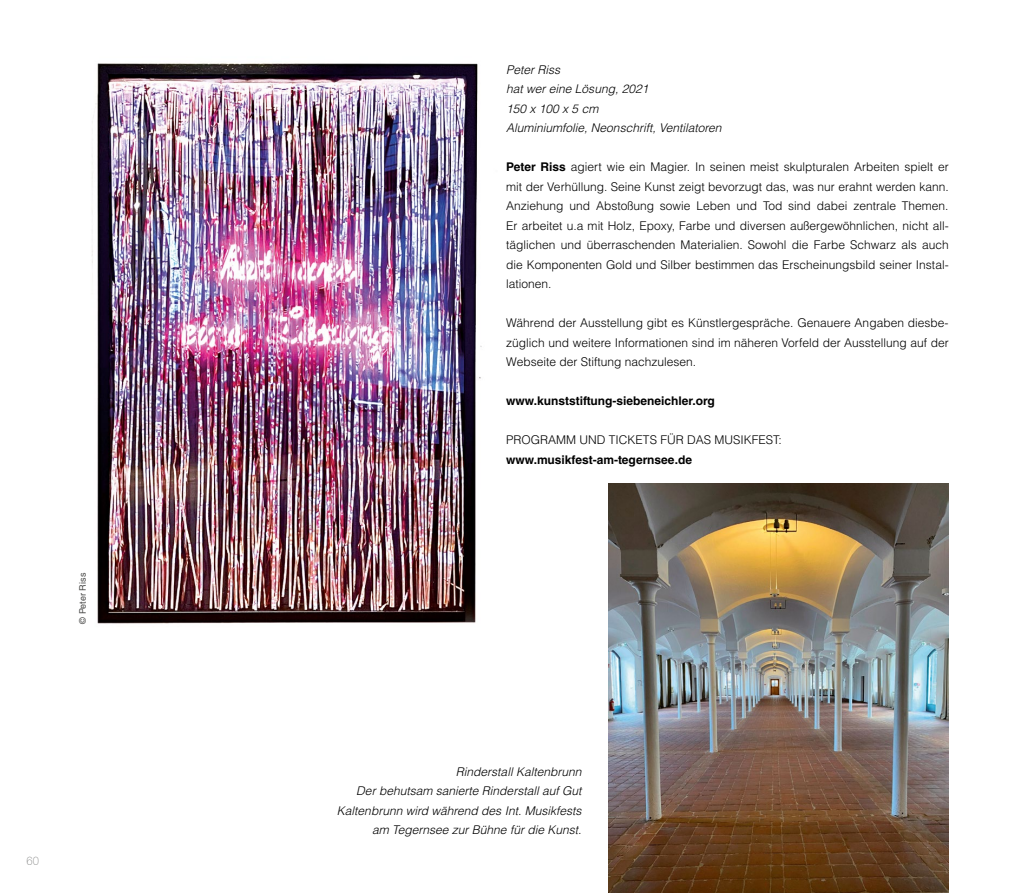
<style>
.page{position:relative;width:1021px;height:893px;background:#fff}
.page>*{position:absolute;margin:0;border:0;box-sizing:border-box;transform-origin:0 0}
.t1{font:300 12px/19.5px "Helvetica LT Std";color:#000;text-align:justify}
.t2{font:italic 300 12px/19.5px "Helvetica LT Std";color:#000}
.t3{font:700 12px "Helvetica LT Std";color:#000}
.t4{font:100 12px "Swiss 721 BT";color:#7a7b7a}
.t5{font:9px "Helvetica LT Std";letter-spacing:.01em;color:#484847}
.s1{font-weight:700}
</style>
<div class="page">
<img style="left:91px;top:63px;width:391px;height:561px">
<img style="left:608px;top:483px;width:340px;height:410px">
<p class="t5" style="left:77px;top:624px;width:53px;rotate:-90deg">© Peter Riss</p>
<p class="t4" style="left:27px;top:853px;width:14px">60</p>
<p class="t2" style="left:506px;top:60px;width:217px">Peter Riss<br>hat wer eine Lösung, 2021<br>150 x 100 x 5 cm<br>Aluminiumfolie, Neonschrift, Ventilatoren</p>
<p class="t1" style="left:506px;top:157px;width:444px"><span class="s1">Peter Riss</span> agiert wie ein Magier. In seinen meist skulpturalen Arbeiten spielt er mit der Verhüllung. Seine Kunst zeigt bevorzugt das, was nur erahnt werden kann.<br>Anziehung und Abstoßung sowie Leben und Tod sind dabei zentrale Themen.<br>Er arbeitet u.a mit Holz, Epoxy, Farbe und diversen außergewöhnlichen, nicht all&shy;täglichen und überraschenden Materialien. Sowohl die Farbe Schwarz als auch die Komponenten Gold und Silber bestimmen das Erscheinungsbild seiner Instal&shy;lationen.</p>
<p class="t1" style="left:506px;top:313px;width:444px">Während der Ausstellung gibt es Künstlergespräche. Genauere Angaben diesbe&shy;züglich und weitere Informationen sind im näheren Vorfeld der Ausstellung auf der Webseite der Stiftung nachzulesen.</p>
<p class="t3" style="left:506px;top:393px;width:210px">www.kunststiftung-siebeneichler.org</p>
<p class="t1" style="left:506px;top:430px;width:277px">PROGRAMM UND TICKETS FÜR DAS MUSIKFEST:</p>
<p class="t3" style="left:506px;top:452px;width:187px">www.musikfest-am-tegernsee.de</p>
<p class="t2" style="left:337px;top:762px;width:246px;text-align:right">Rinderstall Kaltenbrunn<br>Der behutsam sanierte Rinderstall auf Gut Kaltenbrunn wird während des Int. Musikfests am Tegernsee zur Bühne für die Kunst.</p>
</div>
